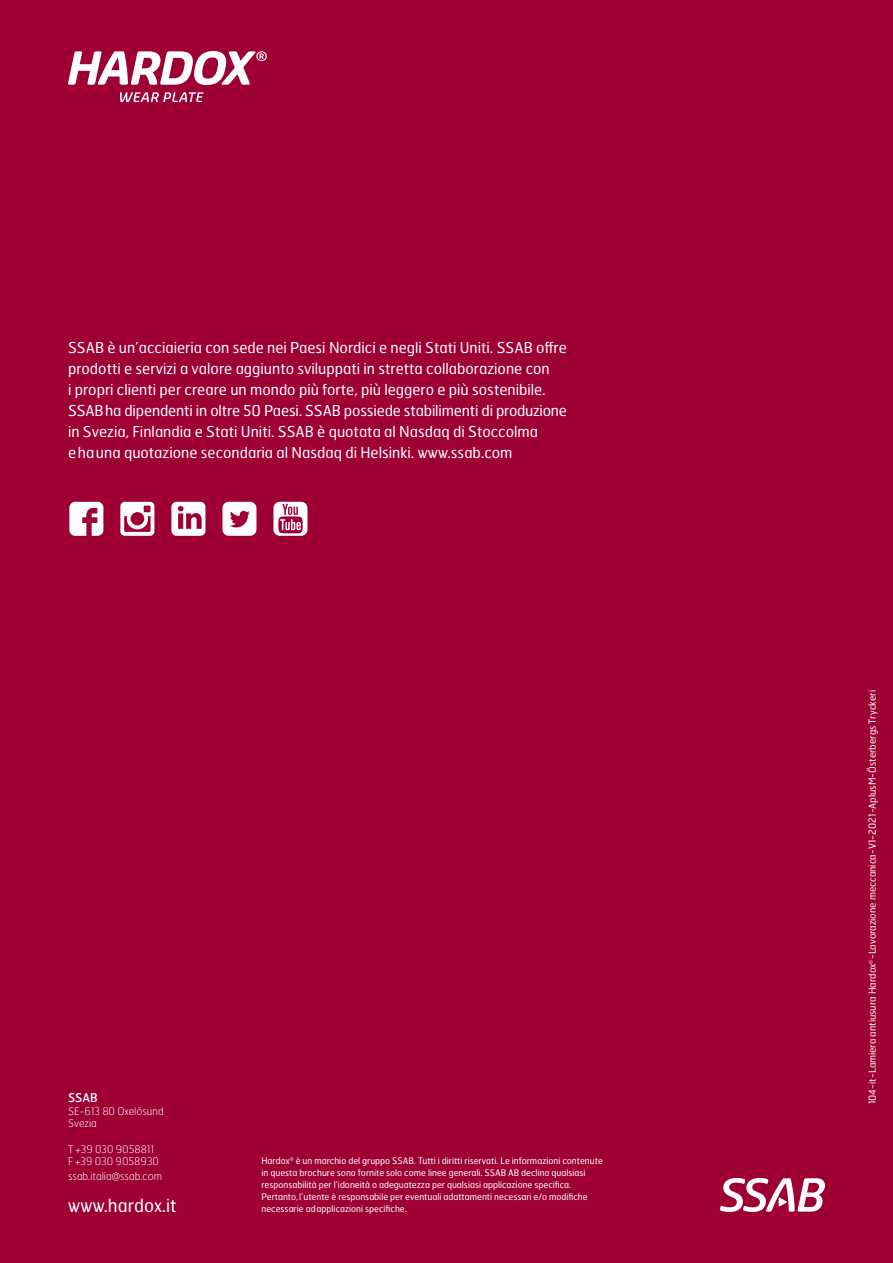
<style>
.page{position:relative;width:893px;height:1263px;background:#9e0034}
.page>*{position:absolute;margin:0;border:0;box-sizing:border-box;transform-origin:0 0}
.t1{font:18px "Hermes FB";color:#fff}
.S___Large_Body_12{font:15px/21px "Hermes FB";color:#fff}
.t2{font:12px "Hermes FB";color:#fff}
.t3{font:100 10.5px "Hermes FB";color:#fff}
.t4{font:9.75px "Hermes FB";color:#fff}
.S___Large_Body_12-2{font:9px/12px "Hermes FB";color:#fff}
</style>
<div class="page">
<svg style="left:120px;top:92px;width:83px;height:10px"></svg>
<svg style="left:68px;top:51px;width:199px;height:34px"></svg>
<svg style="left:720px;top:1178px;width:105px;height:34px"></svg>
<svg style="left:69px;top:502px;width:34px;height:34px"></svg>
<svg style="left:120px;top:502px;width:34px;height:34px"></svg>
<svg style="left:171px;top:502px;width:34px;height:34px"></svg>
<svg style="left:222px;top:502px;width:34px;height:34px"></svg>
<svg style="left:273px;top:502px;width:34px;height:34px"></svg>
<p class="S___Large_Body_12" style="left:68px;top:336px;width:500px">SSAB è un’acciaieria con sede nei Paesi Nordici e negli Stati Uniti. SSAB offre prodotti e servizi a valore aggiunto sviluppati in stretta collaborazione con<br>i propri clienti per creare un mondo più forte, più leggero e più sostenibile.<br>SSAB ha dipendenti in oltre 50 Paesi. SSAB possiede stabilimenti di produzione in Svezia, Finlandia e Stati Uniti. SSAB è quotata al Nasdaq di Stoccolma<br>e ha una quotazione secondaria al Nasdaq di Helsinki. www.ssab.com</p>
<p class="t2" style="left:68px;top:1090px;width:31px">SSAB</p>
<p class="t3" style="left:68px;top:1104px;width:97px">SE-613 80 Oxelösund</p>
<p class="t3" style="left:68px;top:1117px;width:30px">Svezia</p>
<p class="t3" style="left:68px;top:1142px;width:88px">T +39 030 9058811</p>
<p class="t3" style="left:68px;top:1155px;width:92px">F +39 030 9058930</p>
<p class="t3" style="left:68px;top:1169px;width:95px">ssab.italia@ssab.com</p>
<p class="t1" style="left:68px;top:1194px;width:110px">www.hardox.it</p>
<p class="S___Large_Body_12-2" style="left:261px;top:1154px;width:343px">Hardox<sup>®</sup> è un marchio del gruppo SSAB. Tutti i diritti riservati. Le informazioni contenute in questa brochure sono fornite solo come linee generali. SSAB AB declina qualsiasi responsabilità per l’idoneità o adeguatezza per qualsiasi applicazione specifica.<br>Pertanto, l’utente è responsabile per eventuali adattamenti necessari e/o modifiche necessarie ad applicazioni specifiche.</p>
<p class="t4" style="left:866px;top:1104px;width:416px;rotate:-90deg">104-it-Lamiera antiusura Hardox<sup>®</sup>-Lavorazione meccanica-V1-2021-AplusM-Österbergs Tryckeri</p>
</div>
